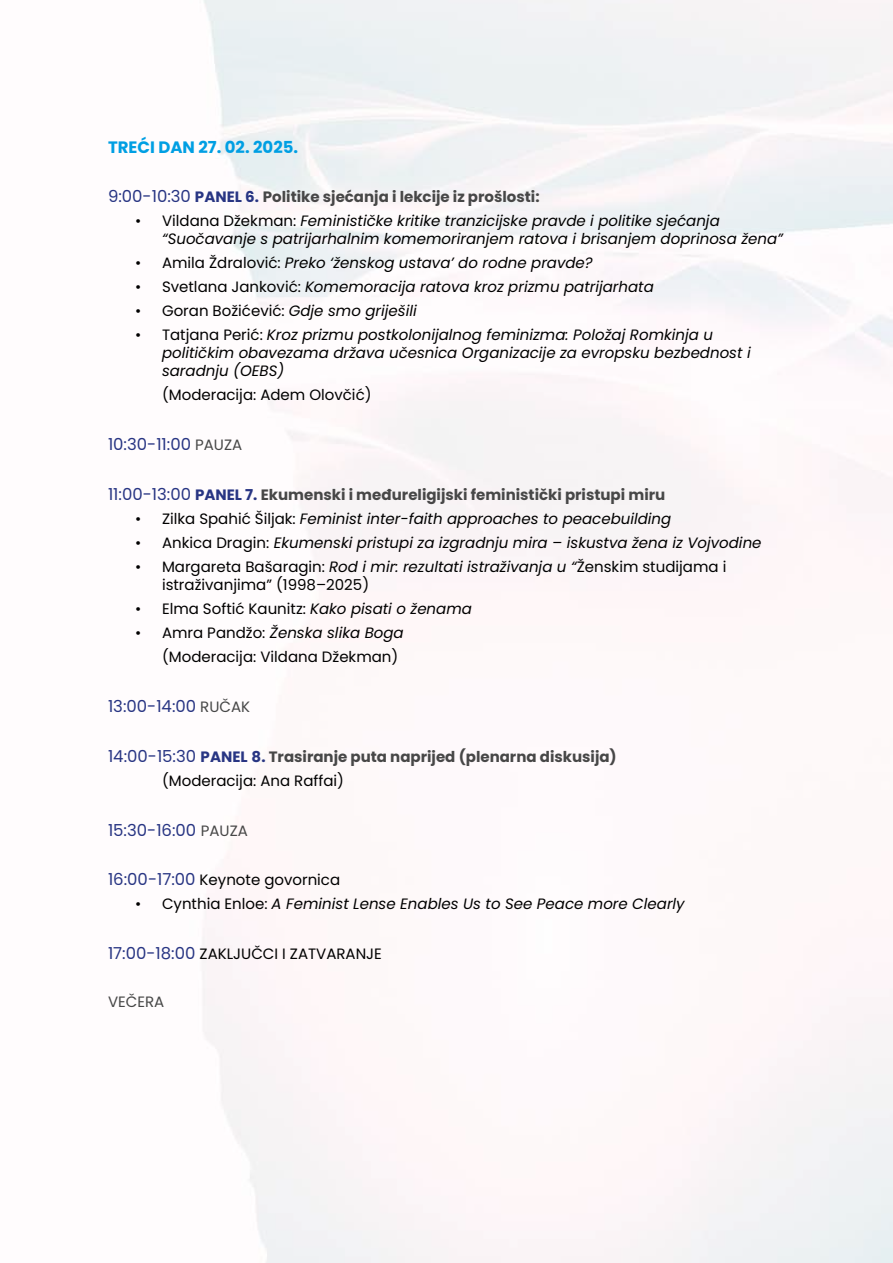
<style>
.page{position:relative;width:893px;height:1263px;background:#fff}
.page>*{position:absolute;margin:0;border:0;box-sizing:border-box;transform-origin:0 0}
.t1{font:16.5px "Poppins";color:#283583}
.t2{font:700 16.5px "Poppins";color:#009fe3}
.t3{font:italic 15px/18px "Poppins";color:#000}
.t4{font:15px/18px "Poppins";color:#000}
.t5{font:700 15px/24px "Poppins";color:#474747}
.t6{font:15px "Poppins";color:#474747}
.s1{font-weight:400;font-size:16.5px;color:#283583}
.s2{color:#283583}
.s3{font-style:normal}
.s4{font-style:italic}
.s5{font-size:15px;color:#474747}
.s6{font-weight:400;color:#000}
.s7{font-size:16.5px;color:#283583}
</style>
<div class="page">
<p class="t2" style="left:108px;top:137px;width:192px">TREĆI DAN 27. 02. 2025.</p>
<p class="t5" style="left:108px;top:185px;width:433px"><span class="s1">9:00-10:30</span> <span class="s2">PANEL 6.</span> Politike sjećanja i lekcije iz prošlosti:</p>
<p class="t3" style="left:162px;top:212px;width:622px;text-indent:-27px"><span class="s3">• Vildana Džekman:</span> Feminističke kritike tranzicijske pravde i politike sjećanja “Suočavanje s patrijarhalnim komemoriranjem ratova i brisanjem doprinosa žena”</p>
<p class="t3" style="left:135px;top:254px;width:459px"><span class="s3">• Amila Ždralović:</span> Preko ‘ženskog ustava’ do rodne pravde?</p>
<p class="t3" style="left:135px;top:278px;width:520px"><span class="s3">• Svetlana Janković:</span> Komemoracija ratova kroz prizmu patrijarhata</p>
<p class="t4" style="left:135px;top:302px;width:283px">• Goran Božićević: <span class="s4">Gdje smo griješili</span></p>
<p class="t3" style="left:162px;top:326px;width:590px;text-indent:-27px"><span class="s3">• Tatjana Perić:</span> Kroz prizmu postkolonijalnog feminizma: Položaj Romkinja u političkim obavezama država učesnica Organizacije za evropsku bezbednost i saradnju (OEBS)</p>
<p class="t4" style="left:162px;top:386px;width:211px">(Moderacija: Adem Olovčić)</p>
<p class="t1" style="left:108px;top:435px;width:136px">10:30-11:00 <span class="s5">PAUZA</span></p>
<p class="t5" style="left:108px;top:483px;width:559px"><span class="s1">11:00-13:00</span> <span class="s2">PANEL 7.</span> Ekumenski i međureligijski feministički pristupi miru</p>
<p class="t3" style="left:135px;top:510px;width:538px"><span class="s3">• Zilka Spahić Šiljak:</span> Feminist inter-faith approaches to peacebuilding</p>
<p class="t3" style="left:135px;top:534px;width:628px"><span class="s3">• Ankica Dragin:</span> Ekumenski pristupi za izgradnju mira – iskustva žena iz Vojvodine</p>
<p class="t4" style="left:162px;top:558px;width:566px;text-indent:-27px">• Margareta Bašaragin: <span class="s4">Rod i mir: rezultati istraživanja u “</span>Ženskim studijama i istraživanjima” (1998–2025)</p>
<p class="t4" style="left:135px;top:600px;width:338px">• Elma Softić Kaunitz: <span class="s4">Kako pisati o ženama</span></p>
<p class="t4" style="left:162px;top:621px;width:243px;line-height:24px;text-indent:-27px">• Amra Pandžo: <span class="s4">Ženska slika Boga </span>(Moderacija: Vildana Džekman)</p>
<p class="t1" style="left:108px;top:696px;width:144px">13:00-14:00 <span class="s5">RUČAK</span></p>
<p class="t5" style="left:162px;top:744px;width:456px;text-indent:-54px"><span class="s1">14:00-15:30</span> <span class="s2">PANEL 8.</span> Trasiranje puta naprijed (plenarna diskusija) <span class="s6">(Moderacija: Ana Raffai)</span></p>
<p class="t1" style="left:108px;top:820px;width:141px">15:30-16:00 <span class="s5">PAUZA</span></p>
<p class="t4" style="left:108px;top:871px;width:234px"><span class="s7">16:00-17:00</span> Keynote govornica</p>
<p class="t3" style="left:135px;top:895px;width:551px"><span class="s3">• Cynthia Enloe:</span> A Feminist Lense Enables Us to See Peace more Clearly</p>
<p class="t4" style="left:108px;top:945px;width:275px"><span class="s7">17:00-18:00</span> ZAKLJUČCI I ZATVARANJE</p>
<p class="t6" style="left:108px;top:993px;width:58px">VEČERA</p>
</div>
